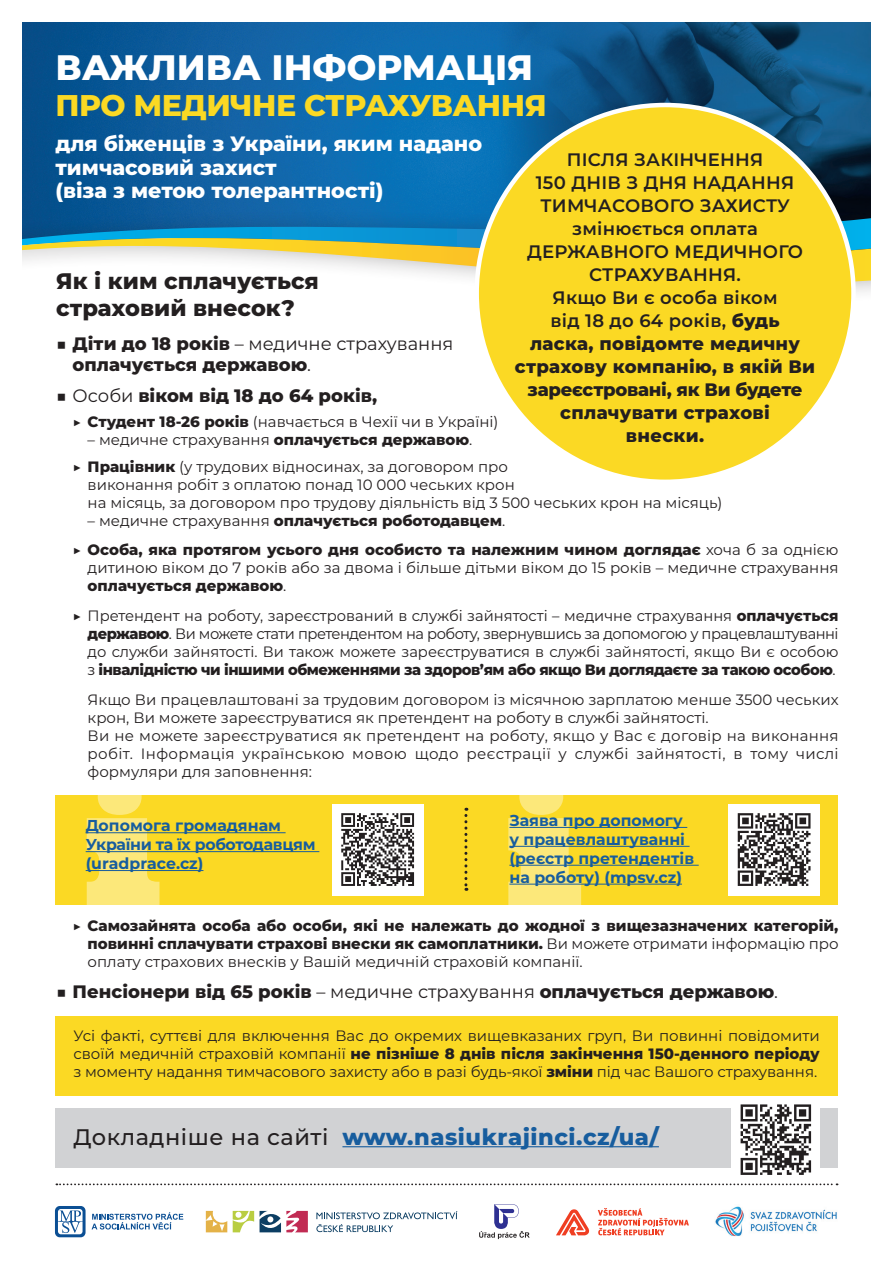
<style>
.page{position:relative;width:893px;height:1263px;background:#fff}
.page>*{position:absolute;margin:0;border:0;box-sizing:border-box;transform-origin:0 0}
.t1{font:800 35.4px "Montserrat";color:#fff}
.t2{font:800 29.85px "Montserrat";letter-spacing:-.015em;color:#fbd924}
.t3{font:800 22.5px "Montserrat";letter-spacing:.025em;color:#175d9e}
.t4{font:800 22.5px/27px "Montserrat";color:#231f20}
.t5{font:800 20.7px/23.5px "Montserrat";color:#fff}
.t6{font:600 18px/23px "Montserrat";letter-spacing:.015em;color:#231f20;text-align:center}
.t7{font:800 18px/21.6px "Montserrat";color:#231f20}
.t8{font:700 15.75px/18.9px "Montserrat";color:#175d9e}
.t9{font:15px/18px "Montserrat";color:#231f20}
.t10{font:800 15px/18px "Montserrat";color:#231f20}
.s1{font-weight:800}
.s2{font-weight:400}
.s3{font-weight:500;color:#231f20}
</style>
<div class="page">
<img style="left:22px;top:22px;width:469px;height:169px">
<img style="left:491px;top:22px;width:380px;height:169px">
<div style="left:55px;top:1108px;width:783px;height:60px;background:#d1d2d4"></div>
<div style="left:55px;top:1016px;width:783px;height:79px;background:#fbd924"></div>
<div style="left:55px;top:795px;width:783px;height:110px;background:#fbd924"></div>
<hr style="left:342px;top:1146px;width:317px;height:1px;background:#175d9e">
<svg style="left:55px;top:1206px;width:31px;height:31px"></svg>
<svg style="left:92px;top:1212px;width:91px;height:17px"></svg>
<svg style="left:479px;top:1204px;width:51px;height:35px"></svg>
<div style="left:0;top:191px;width:893px;height:114px;background:#231f20;opacity:.29"></div>
<svg style="left:21px;top:216px;width:851px;height:22px;background:#0c79b5"></svg>
<svg style="left:21px;top:238px;width:851px;height:52px"></svg>
<div style="left:872px;top:0;width:21px;height:1263px;background:#fff"></div>
<div style="left:0;top:0;width:21px;height:1263px;background:#fff"></div>
<div style="left:477px;top:105px;width:376px;height:377px;background:#fbd924;border-radius:50%"></div>
<svg style="left:508px;top:795px;width:73px;height:110px"></svg>
<svg style="left:87px;top:795px;width:73px;height:110px"></svg>
<div style="left:332px;top:804px;width:91px;height:91px;background:#fff"></div>
<div style="left:728px;top:804px;width:92px;height:91px;background:#fff"></div>
<div style="left:732px;top:1096px;width:88px;height:83px;background:#fff"></div>
<svg style="left:464px;top:808px;width:3px;height:83px"></svg>
<svg style="left:56px;top:1183px;width:782px;height:2px"></svg>
<svg style="left:316px;top:1211px;width:142px;height:21px"></svg>
<svg style="left:233px;top:1211px;width:21px;height:21px"></svg>
<svg style="left:206px;top:1211px;width:21px;height:21px"></svg>
<svg style="left:260px;top:1210px;width:48px;height:22px"></svg>
<hr style="left:509px;top:827px;width:178px;height:1px;background:#175d9e">
<hr style="left:509px;top:846px;width:181px;height:1px;background:#175d9e">
<hr style="left:509px;top:865px;width:190px;height:1px;background:#175d9e">
<hr style="left:509px;top:884px;width:173px;height:1px;background:#175d9e">
<hr style="left:86px;top:832px;width:200px;height:1px;background:#175d9e">
<hr style="left:86px;top:851px;width:233px;height:1px;background:#175d9e">
<hr style="left:86px;top:870px;width:117px;height:1px;background:#175d9e">
<svg style="left:598px;top:1208px;width:91px;height:27px"></svg>
<svg style="left:556px;top:1209px;width:34px;height:26px"></svg>
<svg style="left:341px;top:813px;width:73px;height:73px"></svg>
<svg style="left:738px;top:813px;width:72px;height:73px"></svg>
<img style="left:715px;top:1206px;width:122px;height:30px">
<svg style="left:741px;top:1104px;width:70px;height:71px"></svg>
<h1 class="t1" style="left:55px;top:41px;width:479px">ВАЖЛИВА ІНФОРМАЦІЯ</h1>
<h2 class="t2" style="left:55px;top:83px;width:493px">ПРО МЕДИЧНЕ СТРАХУВАННЯ</h2>
<h3 class="t5" style="left:55px;top:131px;width:428px">для біженців з України, яким надано тимчасовий захист<br>(віза з метою толерантності)</h3>
<p class="t6" style="left:515px;top:148px;width:302px">ПІСЛЯ ЗАКІНЧЕННЯ<br>150 ДНІВ З ДНЯ НАДАННЯ<br>ТИМЧАСОВОГО ЗАХИСТУ змінюється оплата<br>ДЕРЖАВНОГО МЕДИЧНОГО<br>СТРАХУВАННЯ.<br>Якщо Ви є особа віком<br>від 18 до 64 років, <span class="s1">будь<br>ласка, повідомте медичну страхову компанію, в якій Ви зареєстровані, як Ви будете сплачувати страхові<br>внески.</span></p>
<h3 class="t4" style="left:56px;top:267px;width:264px">Як і ким сплачується страховий внесок?</h3>
<p class="t7" style="left:73px;top:332px;width:382px;text-indent:-17px"><span class="s2">■</span> Діти до 18 років <span class="s2">– медичне страхування </span>оплачується державою<span class="s2">.</span></p>
<p class="t7" style="left:56px;top:384px;width:322px"><span class="s2">■ Особи</span> віком від 18 до 64 років,</p>
<p class="t9" style="left:73px;top:412px;width:427px">▶ <span class="s1">Студент 18-26 років</span> (навчається в Чехії чи в Україні)</p>
<p class="t9" style="left:73px;top:426px;width:437px;line-height:27px;text-indent:15px">– медичне страхування <span class="s1">оплачується державою</span>.<br>▶ <span class="s1">Працівник</span> (у трудових відносинах, за договором про</p>
<p class="t9" style="left:88px;top:475px;width:636px">виконання робіт з оплатою понад 10 000 чеських крон<br>на місяць, за договором про трудову діяльність від 3 500 чеських крон на місяць)</p>
<p class="t10" style="left:73px;top:506px;width:767px;line-height:28.5px;text-indent:15px"><span class="s2">– медичне страхування</span> оплачується роботодавцем<span class="s2">.<br>▶</span> Особа, яка протягом усього дня особисто та належним чином доглядає <span class="s2">хоча б за однією</span></p>
<p class="t9" style="left:88px;top:558px;width:752px">дитиною віком до 7 років або за двома і більше дітьми віком до 15 років – медичне страхування <span class="s1">оплачується державою</span>.</p>
<p class="t9" style="left:88px;top:606px;width:752px;text-align:justify;text-indent:-15px">▶ Претендент на роботу, зареєстрований в службі зайнятості – медичне страхування <span class="s1">оплачується державою</span>. Ви можете стати претендентом на роботу, звернувшись за допомогою у працевлаштуванні до служби зайнятості. Ви також можете зареєструватися в службі зайнятості, якщо Ви є особою з <span class="s1">інвалідністю чи іншими обмеженнями за здоров’ям або якщо Ви доглядаєте за такою особою</span>.</p>
<p class="t9" style="left:88px;top:690px;width:752px">Якщо Ви працевлаштовані за трудовим договором із місячною зарплатою менше 3500 чеських крон, Ви можете зареєструватися як претендент на роботу в службі зайнятості.<br>Ви не можете зареєструватися як претендент на роботу, якщо у Вас є договір на виконання робіт. Інформація українською мовою щодо реєстрації у службі зайнятості, в тому числі формуляри для заповнення:</p>
<p class="t8" style="left:86px;top:815px;width:231px">Допомога громадянам<br>України та їх роботодавцям (uradprace.cz)</p>
<p class="t8" style="left:509px;top:810px;width:186px">Заява про допомогу у працевлаштуванні (реєстр претендентів на роботу) (mpsv.cz)</p>
<p class="t10" style="left:88px;top:916px;width:752px;text-align:justify;text-indent:-15px"><span class="s2">▶</span> Самозайнята особа або особи, які не належать до жодної з вищезазначених категорій, повинні сплачувати страхові внески як самоплатники. <span class="s2">Ви можете отримати інформацію про оплату страхових внесків у Вашій медичній страховій компанії.</span></p>
<p class="t7" style="left:56px;top:980px;width:723px"><span class="s2">■</span> Пенсіонери від 65 років <span class="s2">– медичне страхування</span> оплачується державою<span class="s2">.</span></p>
<p class="t9" style="left:73px;top:1026px;width:748px;text-align:justify">Усі факті, суттєві для включення Вас до окремих вищевказаних груп, Ви повинні повідомити своїй медичній страховій компанії <span class="s1">не пізніше 8 днів після закінчення 150-денного періоду </span>з моменту надання тимчасового захисту або в разі будь-якої <span class="s1">зміни</span> під час Вашого страхування.</p>
<h3 class="t3" style="left:73px;top:1120px;width:587px"><span class="s3">Докладніше на сайті</span> www.nasiukrajinci.cz/ua/</h3>
</div>
